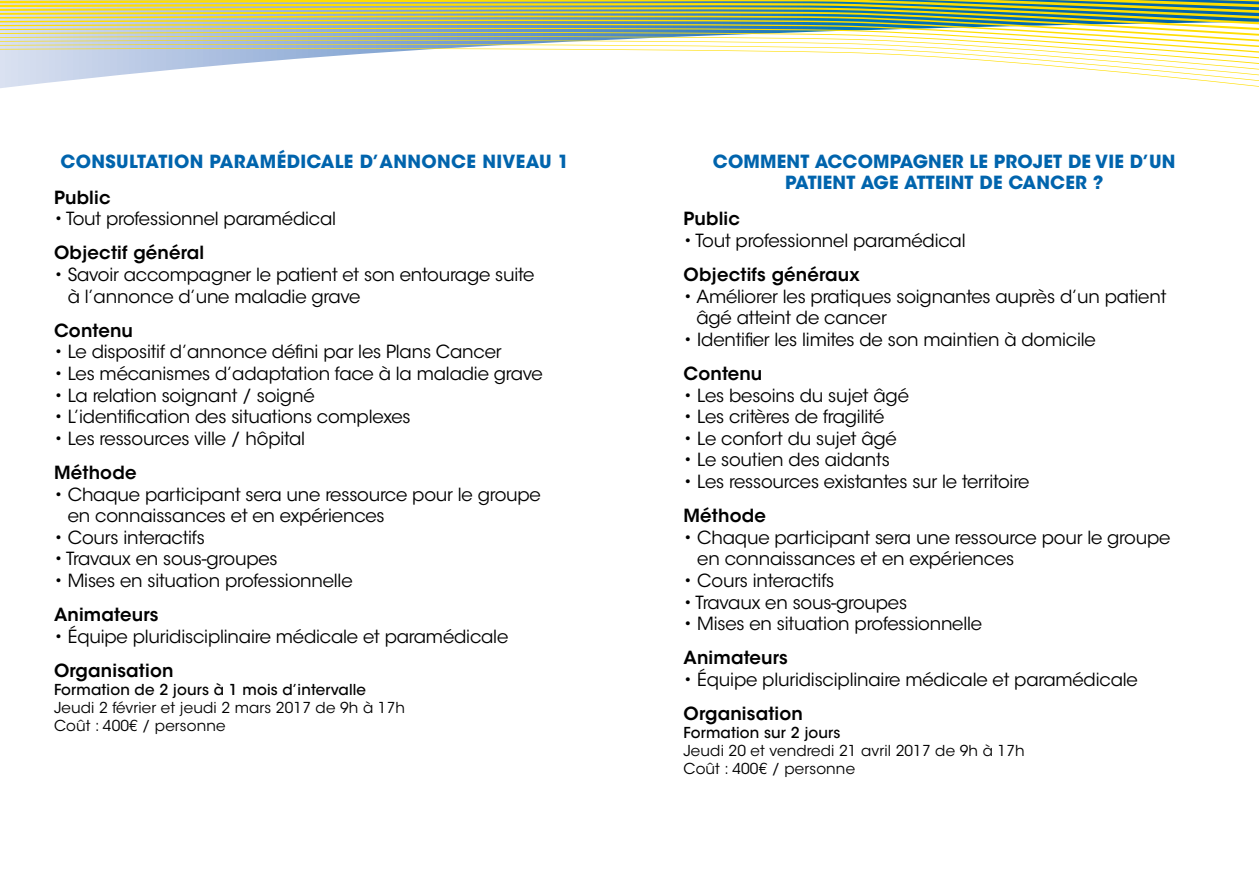
<style>
.page{position:relative;width:1259px;height:893px;background:#fff}
.page>*{position:absolute;margin:0;border:0;box-sizing:border-box;transform-origin:0 0}
.t1{font:18px/21.6px "ITC Avant Garde Std";letter-spacing:-.01em;color:#000}
.t2{font:600 18px "ITC Avant Garde Std";letter-spacing:.01em;color:#000}
.t3{font:700 18px/21.6px "ITC Avant Garde Std";letter-spacing:.01em;color:#0064ad;text-align:center}
.t4{font:15px/18px "ITC Avant Garde Std";letter-spacing:.01em;color:#000}
.t5{font:500 15px "ITC Avant Garde Std";letter-spacing:.01em;color:#000}
</style>
<div class="page">
<svg style="left:0;top:74px;width:1259px;height:6px"></svg>
<svg style="left:0;top:68px;width:1259px;height:6px"></svg>
<svg style="left:0;top:62px;width:1259px;height:6px"></svg>
<svg style="left:0;top:56px;width:1259px;height:6px"></svg>
<svg style="left:0;top:50px;width:1259px;height:6px"></svg>
<svg style="left:0;top:45px;width:1259px;height:5px"></svg>
<svg style="left:0;top:39px;width:1259px;height:6px"></svg>
<svg style="left:0;top:35px;width:1259px;height:4px"></svg>
<img style="left:0;top:0;width:1259px;height:35px">
<p class="t3" style="left:60px;top:150px;width:510px">CONSULTATION PARAMéDICALE D’ANNONCE NIVEAU 1</p>
<p class="t2" style="left:54px;top:186px;width:58px">Public</p>
<p class="t1" style="left:54px;top:208px;width:284px">• Tout professionnel paramédical</p>
<p class="t2" style="left:54px;top:241px;width:152px">Objectif général</p>
<p class="t1" style="left:68px;top:264px;width:468px;text-indent:-14px">• Savoir accompagner le patient et son entourage suite à l’annonce d’une maladie grave</p>
<p class="t2" style="left:54px;top:319px;width:80px">Contenu</p>
<p class="t1" style="left:54px;top:341px;width:449px">• Le dispositif d’annonce défini par les Plans Cancer</p>
<p class="t1" style="left:54px;top:363px;width:490px">• Les mécanismes d’adaptation face à la maladie grave</p>
<p class="t1" style="left:54px;top:384px;width:262px">• La relation soignant / soigné</p>
<p class="t1" style="left:54px;top:406px;width:358px">• L’identification des situations complexes</p>
<p class="t1" style="left:54px;top:428px;width:253px">• Les ressources ville / hôpital</p>
<p class="t2" style="left:54px;top:461px;width:84px">Méthode</p>
<p class="t1" style="left:68px;top:483px;width:475px;text-indent:-14px">• Chaque participant sera une ressource pour le groupe en connaissances et en expériences</p>
<p class="t1" style="left:54px;top:527px;width:152px">• Cours interactifs</p>
<p class="t1" style="left:54px;top:548px;width:225px">• Travaux en sous-groupes</p>
<p class="t1" style="left:54px;top:570px;width:300px">• Mises en situation professionnelle</p>
<p class="t2" style="left:54px;top:603px;width:106px">Animateurs</p>
<p class="t1" style="left:54px;top:626px;width:456px">• équipe pluridisciplinaire médicale et paramédicale</p>
<p class="t2" style="left:54px;top:659px;width:121px">Organisation</p>
<p class="t5" style="left:54px;top:680px;width:313px">Formation de 2 jours à 1 mois d’intervalle</p>
<p class="t4" style="left:54px;top:699px;width:352px">Jeudi 2 février et jeudi 2 mars 2017 de 9h à 17h<br>Coût : 400€ / personne</p>
<p class="t3" style="left:713px;top:150px;width:464px">COMMENT ACCOMPAGNER LE PROJET DE VIE D’UN<br>PATIENT AGE ATTEINT DE CANCER ?</p>
<p class="t2" style="left:683px;top:207px;width:58px">Public</p>
<p class="t1" style="left:683px;top:230px;width:284px">• Tout professionnel paramédical</p>
<p class="t2" style="left:683px;top:263px;width:178px">Objectifs généraux</p>
<p class="t1" style="left:696px;top:285px;width:471px;text-indent:-13px">• Améliorer les pratiques soignantes auprès d’un patient âgé atteint de cancer</p>
<p class="t1" style="left:683px;top:329px;width:414px">• Identifier les limites de son maintien à domicile</p>
<p class="t2" style="left:683px;top:362px;width:80px">Contenu</p>
<p class="t1" style="left:683px;top:384px;width:227px">• Les besoins du sujet âgé</p>
<p class="t1" style="left:683px;top:406px;width:202px">• Les critères de fragilité</p>
<p class="t1" style="left:683px;top:428px;width:215px">• Le confort du sujet âgé</p>
<p class="t1" style="left:683px;top:449px;width:208px">• Le soutien des aidants</p>
<p class="t1" style="left:683px;top:471px;width:347px">• Les ressources existantes sur le territoire</p>
<p class="t2" style="left:683px;top:504px;width:84px">Méthode</p>
<p class="t1" style="left:697px;top:527px;width:475px;text-indent:-14px">• Chaque participant sera une ressource pour le groupe en connaissances et en expériences</p>
<p class="t1" style="left:683px;top:570px;width:152px">• Cours interactifs</p>
<p class="t1" style="left:683px;top:591px;width:225px">• Travaux en sous-groupes</p>
<p class="t1" style="left:683px;top:613px;width:300px">• Mises en situation professionnelle</p>
<p class="t2" style="left:683px;top:646px;width:106px">Animateurs</p>
<p class="t1" style="left:683px;top:669px;width:456px">• équipe pluridisciplinaire médicale et paramédicale</p>
<p class="t2" style="left:683px;top:702px;width:121px">Organisation</p>
<p class="t5" style="left:683px;top:723px;width:158px">Formation sur 2 jours</p>
<p class="t4" style="left:683px;top:742px;width:343px">Jeudi 20 et vendredi 21 avril 2017 de 9h à 17h<br>Coût : 400€ / personne</p>
</div>
